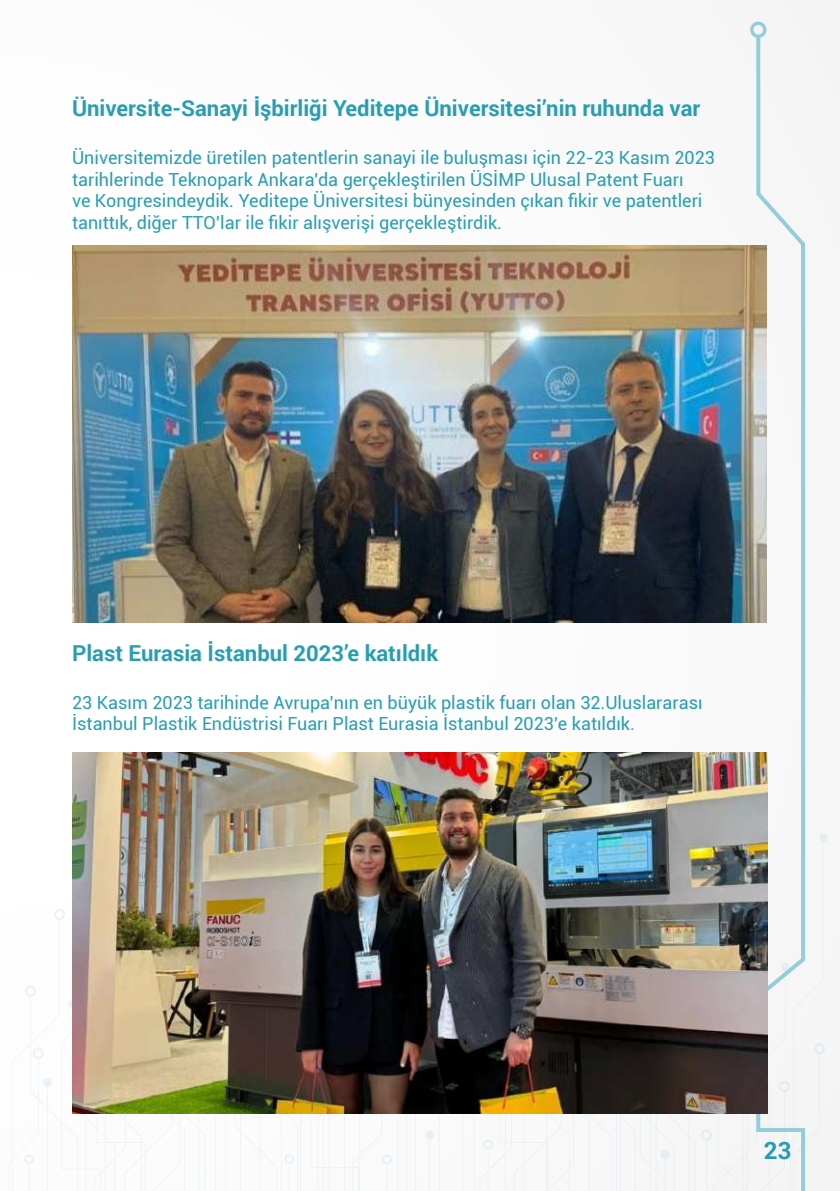
<style>
.page{position:relative;width:840px;height:1191px;background:#fff}
.page>*{position:absolute;margin:0;border:0;box-sizing:border-box;transform-origin:0 0}
.t1{font:700 24px "Roboto";color:#289cb3}
.t2{font:700 22px "Roboto";color:#289eb1}
.t3{font:18px/21.6px "Roboto";color:#289eb1}
</style>
<div class="page">
<svg style="left:753px;top:32px;width:53px;height:745px"></svg>
<svg style="left:750px;top:22px;width:16px;height:16px"></svg>
<svg style="left:9px;top:777px;width:829px;height:414px"></svg>
<img style="left:72px;top:245px;width:694px;height:377px">
<img style="left:72px;top:752px;width:695px;height:361px">
<p class="t2" style="left:72px;top:93px;width:629px">Üniversite-Sanayi İşbirliği Yeditepe Üniversitesi’nin ruhunda var</p>
<p class="t3" style="left:72px;top:146px;width:644px">Üniversitemizde üretilen patentlerin sanayi ile buluşması için 22-23 Kasım 2023 tarihlerinde Teknopark Ankara’da gerçekleştirilen ÜSİMP Ulusal Patent Fuarı<br>ve Kongresindeydik. Yeditepe Üniversitesi bünyesinden çıkan fikir ve patentleri tanıttık, diğer TTO’lar ile fikir alışverişi gerçekleştirdik.</p>
<p class="t2" style="left:72px;top:637px;width:367px">Plast Eurasia İstanbul 2023’e katıldık</p>
<p class="t3" style="left:72px;top:691px;width:631px">23 Kasım 2023 tarihinde Avrupa’nın en büyük plastik fuarı olan 32.Uluslararası<br>İstanbul Plastik Endüstrisi Fuarı Plast Eurasia İstanbul 2023’e katıldık.</p>
<h1 class="t1" style="left:763px;top:1133px;width:29px">23</h1>
</div>
